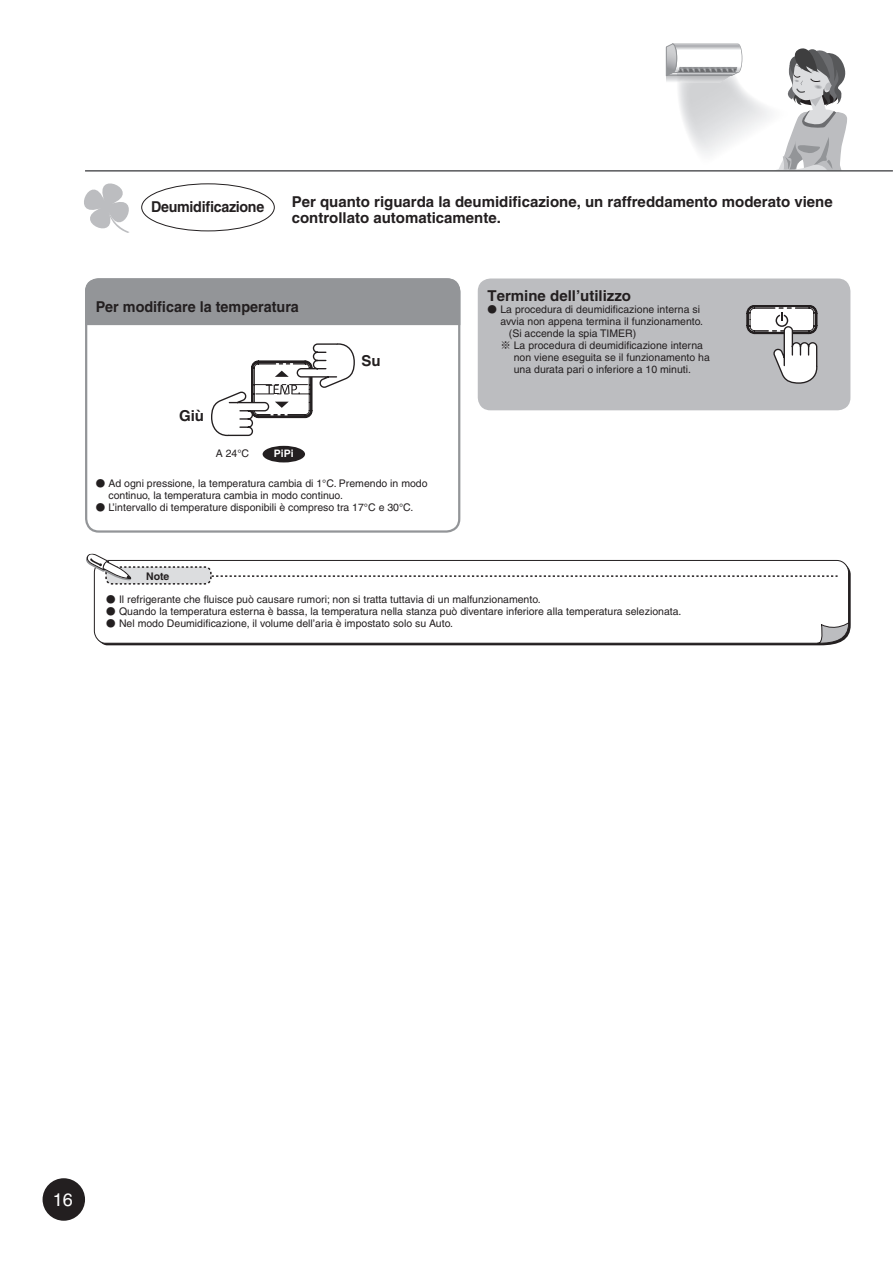
<style>
.page{position:relative;width:893px;height:1263px;background:#fff}
.page>*{position:absolute;margin:0;border:0;box-sizing:border-box;transform-origin:0 0}
.t1{font:18px "Helvetica";color:#fff}
.t2{font:700 15px/16.5px "Helvetica";color:#231f20}
.t3{font:700 15px "Helvetica";color:#231f20;scale:.96 1}
.t4{font:700 15px "Helvetica";letter-spacing:-.02em;color:#231f20;scale:.95 1}
.t5{font:10.5px/12px "Helvetica";color:#231f20}
.t6{font:700 10.5px "Helvetica";color:#231f20}
.t7{font:700 10.35px "Helvetica";color:#fff}
.s1{font-size:27px}
.s2{font-family:"Shin Go Pro"}
</style>
<div class="page">
<div style="left:478px;top:278px;width:372px;height:132px;background:#bcbdc0;border-radius:13px"></div>
<svg style="left:84px;top:183px;width:45px;height:50px"></svg>
<div style="left:141px;top:183px;width:134px;height:48px;border:1px solid #231f20;border-radius:50%"></div>
<svg style="left:666px;top:43px;width:76px;height:39px"></svg>
<svg style="left:765px;top:48px;width:82px;height:122px"></svg>
<div style="left:85px;top:278px;width:375px;height:255px;border:2px solid #939598;border-radius:13px"></div>
<div style="left:85px;top:278px;width:375px;height:47px;background:#939598"></div>
<div style="left:263px;top:446px;width:42px;height:16px;background:#231f20;border-radius:50%"></div>
<svg style="left:94px;top:560px;width:755px;height:84px"></svg>
<svg style="left:804px;top:623px;width:45px;height:21px"></svg>
<svg style="left:86px;top:553px;width:752px;height:32px"></svg>
<svg style="left:211px;top:343px;width:144px;height:93px"></svg>
<svg style="left:747px;top:305px;width:70px;height:79px"></svg>
<div style="left:43px;top:1178px;width:42px;height:43px;background:#231f20;border-radius:50%"></div>
<hr style="left:85px;top:170px;width:808px;height:2px;background:#57585a">
<h2 class="t4" style="left:151px;top:197px;width:121px">Deumidificazione</h2>
<h2 class="t2" style="left:292px;top:193px;width:542px">Per quanto riguarda la deumidificazione, un raffreddamento moderato viene controllato automaticamente.</h2>
<h2 class="t3" style="left:96px;top:298px;width:213px">Per modificare la temperatura</h2>
<h2 class="t2" style="left:179px;top:407px;width:27px">Giù</h2>
<p class="t5" style="left:216px;top:447px;width:35px">A 24°C</p>
<p class="t7" style="left:274px;top:447px;width:21px">PiPi</p>
<h2 class="t2" style="left:361px;top:352px;width:21px">Su</h2>
<p class="t5" style="left:108px;top:477px;width:321px;text-indent:-13px"><span class="s1">•</span> Ad ogni pressione, la temperatura cambia di 1°C. Premendo in modo continuo, la temperatura cambia in modo continuo.</p>
<p class="t5" style="left:96px;top:501px;width:319px"><span class="s1">•</span> L’intervallo di temperature disponibili è compreso tra 17°C e 30°C.</p>
<h2 class="t2" style="left:488px;top:288px;width:145px">Termine dell’utilizzo</h2>
<p class="t5" style="left:488px;top:304px;width:214px"><span class="s1">•</span> La procedura di deumidificazione interna si</p>
<p class="t5" style="left:500px;top:316px;width:204px">avvia non appena termina il funzionamento.</p>
<p class="t5" style="left:509px;top:328px;width:129px">(Si accende la spia TIMER)</p>
<p class="t5" style="left:500px;top:340px;width:204px"><span class="s2">※</span> La procedura di deumidificazione interna</p>
<p class="t5" style="left:514px;top:352px;width:198px">non viene eseguita se il funzionamento ha</p>
<p class="t5" style="left:514px;top:364px;width:179px">una durata pari o inferiore a 10 minuti.</p>
<p class="t6" style="left:146px;top:569px;width:25px">Note</p>
<p class="t5" style="left:106px;top:594px;width:436px"><span class="s1">•</span> Il refrigerante che fluisce può causare rumori; non si tratta tuttavia di un malfunzionamento.</p>
<p class="t5" style="left:106px;top:606px;width:577px"><span class="s1">•</span> Quando la temperatura esterna è bassa, la temperatura nella stanza può diventare inferiore alla temperatura selezionata.</p>
<p class="t5" style="left:106px;top:618px;width:348px"><span class="s1">•</span> Nel modo Deumidificazione, il volume dell’aria è impostato solo su Auto.</p>
<h1 class="t1" style="left:53px;top:1189px;width:22px">16</h1>
</div>
